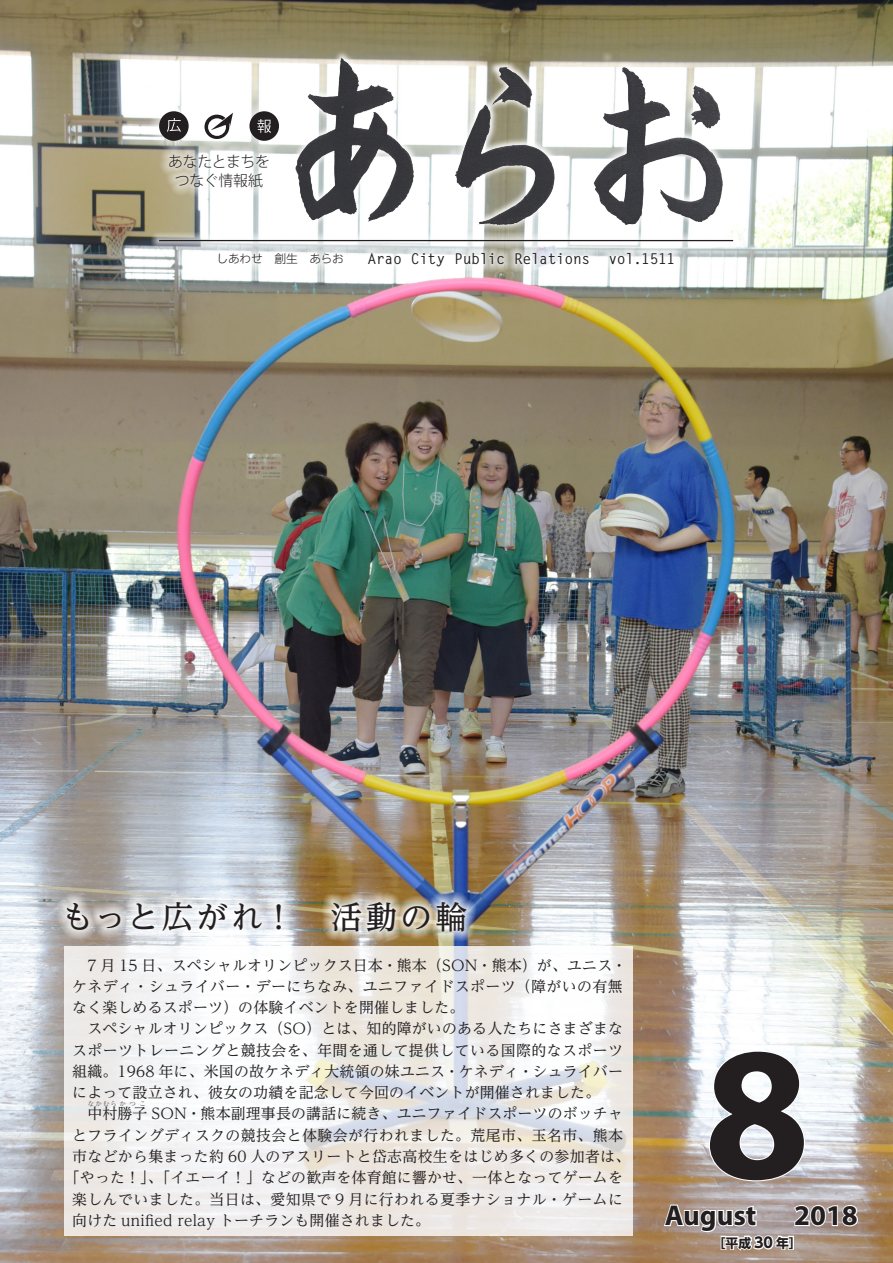
<style>
.page{position:relative;width:893px;height:1263px;background:#fff}
.page>*{position:absolute;margin:0;border:0;box-sizing:border-box;transform-origin:0 0}
.t1{font:700 191.4px "Myriad Pro";color:#231f20}
.t2{font:500 31.95px "UD Reimin Pro";letter-spacing:.09em;color:#231f20}
.t3{font:700 28.65px "Myriad Pro";color:#231f20}
._03-01横書き本文明朝{font:14.85px/21.3px "UD Reimin Pro";letter-spacing:.015em;color:#231f20}
._04-02本文ゴシック試_募_イ下げ{font:700 14.85px "Letter Gothic Std";letter-spacing:-.025em;color:#231f20}
._04-02本文ゴシック試_募_イ下げ-2{font:300 14.85px "Koz Go Pro";letter-spacing:-.02em;color:#231f20}
.t4{font:700 14.4px "UD Shin Go NT Pro";color:#231f20}
.t5{font:700 12.75px "UD Shin Go NT Pro";color:#231f20}
._04-02本文ゴシック試_募_イ下げ-3{font:300 11.7px "UD Shin Go NT Pro";letter-spacing:-.02em;color:#231f20}
._03-01横書き本文明朝-2{font:6.45px "UD Reimin Pro";letter-spacing:.28em;color:#57585a}
.s1{font-family:"Koz Go Pro"}
</style>
<div class="page">
<img style="left:0;top:0;width:893px;height:1263px">
<svg style="left:708px;top:1049px;width:98px;height:133px"></svg>
<svg style="left:662px;top:1191px;width:197px;height:71px;background:#bcada4"></svg>
<svg style="left:64px;top:946px;width:569px;height:289px"></svg>
<svg style="left:151px;top:232px;width:591px;height:43px"></svg>
<hr style="left:159px;top:240px;width:574px;height:1px;background:#231f20">
<img style="left:292px;top:47px;width:449px;height:185px">
<div style="left:194px;top:102px;width:50px;height:48px;background:#fff"></div>
<svg style="left:204px;top:113px;width:29px;height:26px"></svg>
<div style="left:148px;top:101px;width:51px;height:50px;background:#fff;opacity:.96"></div>
<svg style="left:159px;top:111px;width:30px;height:30px"></svg>
<svg style="left:239px;top:101px;width:50px;height:50px"></svg>
<svg style="left:249px;top:111px;width:30px;height:30px"></svg>
<svg style="left:159px;top:144px;width:120px;height:54px"></svg>
<img style="left:57px;top:891px;width:420px;height:51px">
<p class="_04-02本文ゴシック試_募_イ下げ-2" style="left:168px;top:152px;width:103px">あなたとまちを</p>
<p class="_04-02本文ゴシック試_募_イ下げ-2" style="left:175px;top:171px;width:90px">つなぐ情報紙</p>
<p class="_04-02本文ゴシック試_募_イ下げ" style="left:367px;top:250px;width:36px">Arao</p>
<p class="_04-02本文ゴシック試_募_イ下げ-3" style="left:217px;top:249px;width:152px">しあわせ　創生　あらお<span class="s1">　　</span></p>
<p class="_04-02本文ゴシック試_募_イ下げ" style="left:411px;top:250px;width:36px">City</p>
<p class="_04-02本文ゴシック試_募_イ下げ" style="left:454px;top:250px;width:52px">Public</p>
<p class="_04-02本文ゴシック試_募_イ下げ" style="left:514px;top:250px;width:78px">Relations</p>
<p class="_04-02本文ゴシック試_募_イ下げ" style="left:608px;top:250px;width:69px">vol.1511</p>
<p class="t2" style="left:62px;top:890px;width:407px">もっと広がれ！　活動の輪</p>
<p class="_03-01横書き本文明朝" style="left:72px;top:954px;width:556px">　7 月 15 日、スペシャルオリンピックス日本・熊本（SON・熊本）が、ユニス・ケネディ・シュライバー・デーにちなみ、ユニファイドスポーツ（障がいの有無なく楽しめるスポーツ）の体験イベントを開催しました。</p>
<p class="_03-01横書き本文明朝" style="left:72px;top:1018px;width:552px;text-align:justify">　スペシャルオリンピックス（SO）とは、知的障がいのある人たちにさまざまなスポーツトレーニングと競技会を、年間を通して提供している国際的なスポーツ組織。1968 年に、米国の故ケネディ大統領の妹ユニス・ケネディ・シュライバーによって設立され、彼女の功績を記念して今回のイベントが開催されました。</p>
<p class="_03-01横書き本文明朝" style="left:87px;top:1103px;width:537px">中村勝子 SON・熊本副理事長の講話に続き、ユニファイドスポーツのボッチャ</p>
<p class="_03-01横書き本文明朝-2" style="left:88px;top:1098px;width:59px">なかむらかつこ</p>
<p class="_03-01横書き本文明朝" style="left:72px;top:1124px;width:552px">とフライングディスクの競技会と体験会が行われました。荒尾市、玉名市、熊本</p>
<p class="_03-01横書き本文明朝" style="left:72px;top:1145px;width:559px">市などから集まった約 60 人のアスリートと岱志高校生をはじめ多くの参加者は、</p>
<p class="_03-01横書き本文明朝" style="left:65px;top:1166px;width:560px">「やった！」、「イエーイ！」などの歓声を体育館に響かせ、一体となってゲームを</p>
<p class="_03-01横書き本文明朝" style="left:72px;top:1188px;width:552px">楽しんでいました。当日は、愛知県で 9 月に行われる夏季ナショナル・ゲームに</p>
<p class="_03-01横書き本文明朝" style="left:72px;top:1209px;width:359px">向けた unified relay トーチランも開催されました。</p>
<p class="t1" style="left:704px;top:989px;width:108px">8</p>
<p class="t3" style="left:794px;top:1197px;width:65px">2018</p>
<p class="t5" style="left:776px;top:1232px;width:27px">年[</p>
<p class="t3" style="left:665px;top:1197px;width:93px">August</p>
<p class="t4" style="left:754px;top:1231px;width:20px">30</p>
<p class="t5" style="left:713px;top:1232px;width:40px">［平成</p>
</div>
